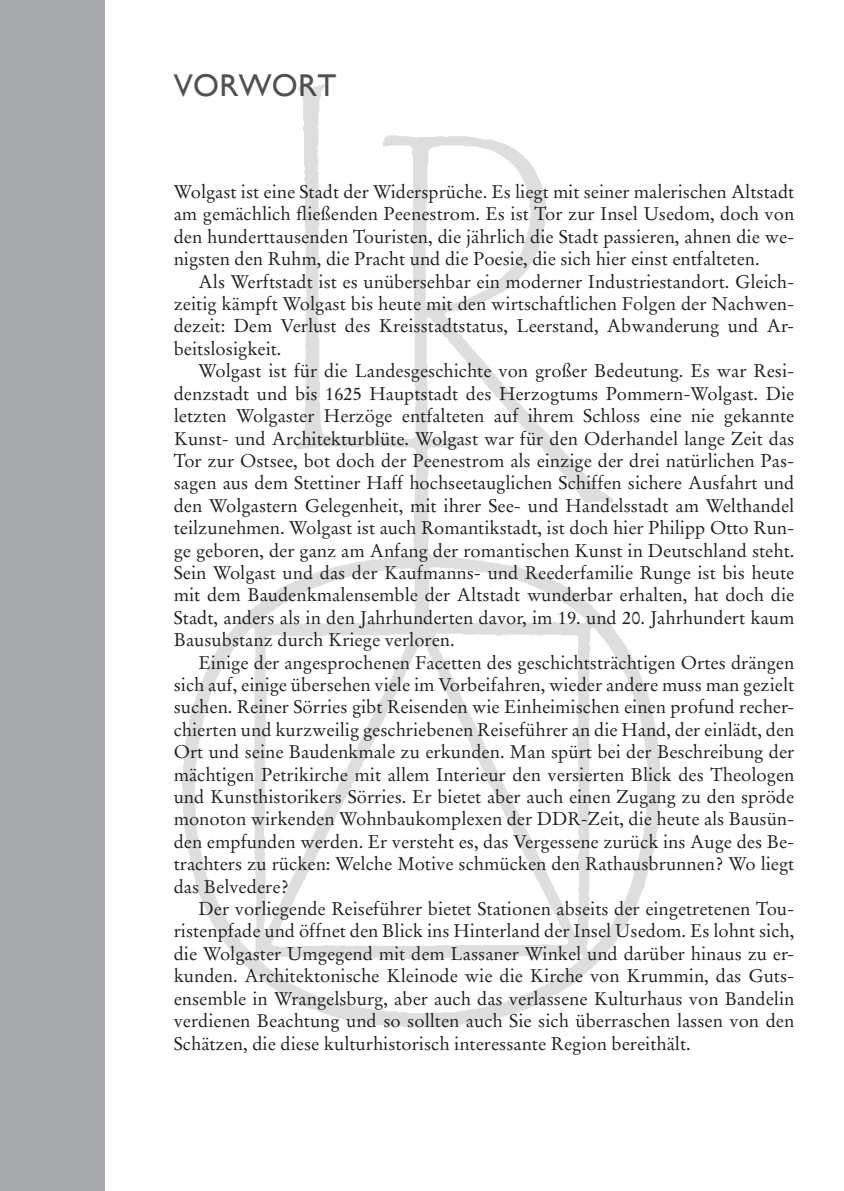
<style>
.page{position:relative;width:844px;height:1191px;background:#fff}
.page>*{position:absolute;margin:0;border:0;box-sizing:border-box;transform-origin:0 0}
.RV_Populär_Überschri{font:31.5px "Gill Sans";letter-spacing:.01em;color:#505052}
.RV_Standard{font:18.38px/22.4px "Stempel Garamond";color:#231f20;text-align:justify}
.RV_Standard_Stumpf{font:18.38px/22.4px "Stempel Garamond";color:#231f20;text-align:justify}
</style>
<div class="page">
<div style="left:0;top:0;width:104px;height:1191px;background:#a8a9ad"></div>
<img style="left:182px;top:84px;width:479px;height:943px">
<p class="RV_Populär_Überschri" style="left:174px;top:67px;width:164px">VORWORT</p>
<p class="RV_Standard_Stumpf" style="left:174px;top:181px;width:622px">Wolgast ist eine Stadt der Widersprüche. Es liegt mit seiner malerischen Altstadt am gemächlich fließenden Peenestrom. Es ist Tor zur Insel Usedom, doch von den hunderttausenden Touristen, die jährlich die Stadt passieren, ahnen die we&shy;nigsten den Ruhm, die Pracht und die Poesie, die sich hier einst entfalteten.</p>
<p class="RV_Standard" style="left:174px;top:270px;width:622px;text-indent:25px">Als Werftstadt ist es unübersehbar ein moderner Industriestandort. Gleich&shy;zeitig kämpft Wolgast bis heute mit den wirtschaftlichen Folgen der Nachwen&shy;dezeit: Dem Verlust des Kreisstadtstatus, Leerstand, Abwanderung und Ar&shy;beitslosigkeit.</p>
<p class="RV_Standard" style="left:174px;top:360px;width:622px;text-indent:25px">Wolgast ist für die Landesgeschichte von großer Bedeutung. Es war Resi&shy;denzstadt und bis 1625 Hauptstadt des Herzogtums Pommern-Wolgast. Die letzten Wolgaster Herzöge entfalteten auf ihrem Schloss eine nie gekannte Kunst- und Architekturblüte. Wolgast war für den Oderhandel lange Zeit das Tor zur Ostsee, bot doch der Peenestrom als einzige der drei natürlichen Pas&shy;sagen aus dem Stettiner Haff hochseetauglichen Schiffen sichere Ausfahrt und den Wolgastern Gelegenheit, mit ihrer See- und Handelsstadt am Welthandel teilzunehmen. Wolgast ist auch Romantikstadt, ist doch hier Philipp Otto Run&shy;ge geboren, der ganz am Anfang der romantischen Kunst in Deutschland steht.<br>Sein Wolgast und das der Kaufmanns- und Reederfamilie Runge ist bis heute mit dem Baudenkmalensemble der Altstadt wunderbar erhalten, hat doch die Stadt, anders als in den Jahrhunderten davor, im 19. und 20. Jahrhundert kaum Bausubstanz durch Kriege verloren.</p>
<p class="RV_Standard" style="left:174px;top:651px;width:622px;text-indent:25px">Einige der angesprochenen Facetten des geschichtsträchtigen Ortes drängen sich auf, einige übersehen viele im Vorbeifahren, wieder andere muss man gezielt suchen. Reiner Sörries gibt Reisenden wie Einheimischen einen profund recher&shy;chierten und kurzweilig geschriebenen Reiseführer an die Hand, der einlädt, den Ort und seine Baudenkmale zu erkunden. Man spürt bei der Beschreibung der mächtigen Petrikirche mit allem Interieur den versierten Blick des Theologen und Kunsthistorikers Sörries. Er bietet aber auch einen Zugang zu den spröde monoton wirkenden Wohnbaukomplexen der DDR-Zeit, die heute als Bausün&shy;den empfunden werden. Er versteht es, das Vergessene zurück ins Auge des Be&shy;trachters zu rücken: Welche Motive schmücken den Rathausbrunnen? Wo liegt das Belvedere?</p>
<p class="RV_Standard" style="left:174px;top:897px;width:622px;text-indent:25px">Der vorliegende Reiseführer bietet Stationen abseits der eingetretenen Tou&shy;ristenpfade und öffnet den Blick ins Hinterland der Insel Usedom. Es lohnt sich, die Wolgaster Umgegend mit dem Lassaner Winkel und darüber hinaus zu er&shy;kunden. Architektonische Kleinode wie die Kirche von Krummin, das Guts&shy;ensemble in Wrangelsburg, aber auch das verlassene Kulturhaus von Bandelin verdienen Beachtung und so sollten auch Sie sich überraschen lassen von den Schätzen, die diese kulturhistorisch interessante Region bereithält.</p>
</div>
